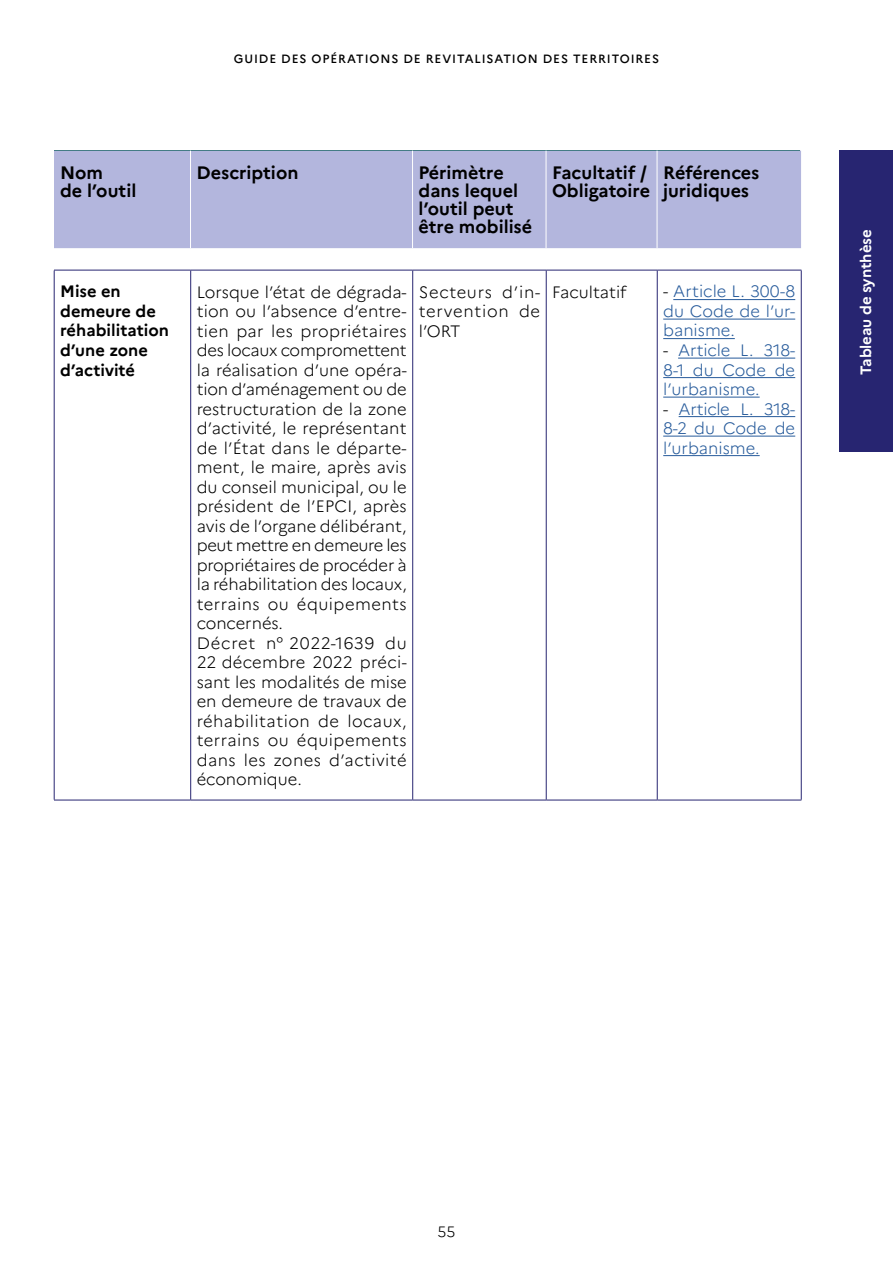
<style>
.page{position:relative;width:893px;height:1263px;background:#fff}
.page>*{position:absolute;margin:0;border:0;box-sizing:border-box;transform-origin:0 0}
.t1{font:700 18px/18px "Marianne";color:#000}
.t2{font:300 16.5px/19.5px "Marianne";color:#000}
.t3{font:300 16.5px/19.5px "Marianne";color:#275b9b;text-align:justify}
.t4{font:700 16.5px/19.5px "Marianne";color:#000}
.t5{font:700 15px "Marianne";letter-spacing:-.005em;color:#fff}
.t6{font:300 15px "Marianne";color:#000}
.t7{font:500 12px "Marianne";letter-spacing:.075em;color:#000}
.s1{color:#000}
</style>
<div class="page">
<div style="left:839px;top:151px;width:54px;height:301px;background:#272571"></div>
<hr style="left:54px;top:270px;width:137px;height:1px;background:#272571">
<hr style="left:191px;top:270px;width:222px;height:1px;background:#272571">
<hr style="left:413px;top:270px;width:133px;height:1px;background:#272571">
<hr style="left:546px;top:270px;width:111px;height:1px;background:#272571">
<hr style="left:657px;top:270px;width:144px;height:1px;background:#272571">
<hr style="left:54px;top:800px;width:137px;height:1px;background:#272571">
<hr style="left:191px;top:800px;width:222px;height:1px;background:#272571">
<hr style="left:413px;top:800px;width:133px;height:1px;background:#272571">
<hr style="left:546px;top:800px;width:111px;height:1px;background:#272571">
<hr style="left:657px;top:800px;width:144px;height:1px;background:#272571">
<hr style="left:54px;top:270px;width:1px;height:530px;background:#272571">
<hr style="left:190px;top:270px;width:1px;height:530px;background:#272571">
<hr style="left:412px;top:270px;width:1px;height:530px;background:#272571">
<hr style="left:546px;top:270px;width:1px;height:530px;background:#272571">
<hr style="left:657px;top:270px;width:1px;height:530px;background:#272571">
<hr style="left:801px;top:270px;width:1px;height:530px;background:#272571">
<hr style="left:673px;top:299px;width:122px;height:1px;background:#275b9b">
<hr style="left:663px;top:319px;width:132px;height:1px;background:#275b9b">
<hr style="left:663px;top:338px;width:72px;height:1px;background:#275b9b">
<hr style="left:678px;top:358px;width:117px;height:1px;background:#275b9b">
<hr style="left:663px;top:377px;width:132px;height:1px;background:#275b9b">
<hr style="left:663px;top:397px;width:97px;height:1px;background:#275b9b">
<hr style="left:679px;top:416px;width:116px;height:1px;background:#275b9b">
<hr style="left:663px;top:436px;width:132px;height:1px;background:#275b9b">
<hr style="left:663px;top:455px;width:97px;height:1px;background:#275b9b">
<div style="left:54px;top:151px;width:747px;height:97px;background:#b3b6dd"></div>
<hr style="left:190px;top:151px;width:1px;height:97px;background:#fff">
<hr style="left:412px;top:151px;width:1px;height:97px;background:#fff">
<hr style="left:546px;top:151px;width:1px;height:97px;background:#fff">
<hr style="left:657px;top:151px;width:1px;height:97px;background:#fff">
<p class="t7" style="left:234px;top:51px;width:427px">GUIDE DES OPÉRATIONS DE REVITALISATION DES TERRITOIRES</p>
<p class="t1" style="left:60px;top:164px;width:78px">Nom<br>de l’outil</p>
<p class="t1" style="left:196px;top:164px;width:103px">Description</p>
<p class="t1" style="left:418px;top:164px;width:115px">Périmètre dans lequel l’outil peut être mobilisé</p>
<p class="t1" style="left:552px;top:164px;width:100px">Facultatif /<br>Obligatoire</p>
<p class="t1" style="left:663px;top:164px;width:98px">Références juridiques</p>
<p class="t4" style="left:60px;top:282px;width:110px">Mise en demeure de réhabilitation d’une zone d’activité</p>
<p class="t2" style="left:197px;top:282px;width:212px">Lorsque l’état de dégrada&shy;tion ou l’absence d’entre&shy;tien par les propriétaires des locaux compromettent la réalisation d’une opéra&shy;tion d’aménagement ou de restructuration de la zone d’activité, le représentant de l’État dans le départe&shy;ment, le maire, après avis du conseil municipal, ou le président de l’EPCI, après avis de l’organe délibérant, peut mettre en demeure les propriétaires de procéder à la réhabilitation des locaux, terrains ou équipements concernés.<br>Décret n° 2022-1639 du<br>22 décembre 2022 préci&shy;sant les modalités de mise en demeure de travaux de réhabilitation de locaux, terrains ou équipements dans les zones d’activité économique.</p>
<p class="t2" style="left:419px;top:282px;width:123px;text-align:justify">Secteurs d’in&shy;tervention de l’ORT</p>
<p class="t2" style="left:552px;top:282px;width:76px">Facultatif</p>
<p class="t3" style="left:663px;top:282px;width:133px"><span class="s1">-</span> Article L. 300-8 du Code de l’ur&shy;banisme.</p>
<p class="t3" style="left:663px;top:340px;width:134px"><span class="s1">-</span> Article L. 318- 8-1 du Code de l’urbanisme.</p>
<p class="t3" style="left:663px;top:399px;width:133px"><span class="s1">-</span> Article L. 318- 8-2 du Code de l’urbanisme.</p>
<p class="t5" style="left:856px;top:375px;width:147px;rotate:-90deg">Tableau de synthèse</p>
<p class="t6" style="left:438px;top:1222px;width:19px">55</p>
</div>
